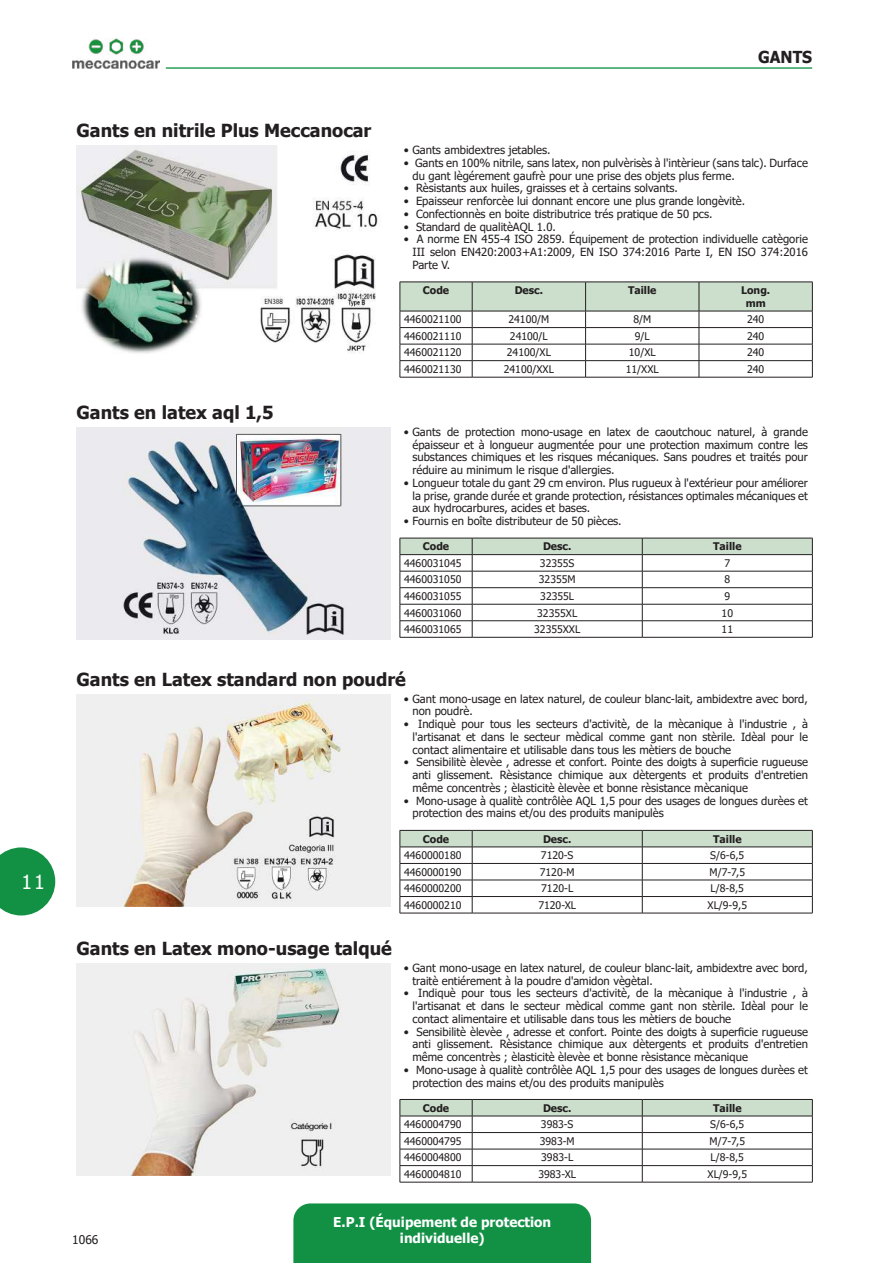
<style>
.page{position:relative;width:893px;height:1263px;background:#fff}
.page>*{position:absolute;margin:0;border:0;box-sizing:border-box;transform-origin:0 0}
.t1{font:19.5px "Tahoma";color:#fff}
.t2{font:700 18px "Tahoma";color:#231f20}
.t3{font:700 16.5px "Tahoma";color:#231f20;scale:.95 1}
.t4{font:700 13.5px/16.2px "Tahoma";color:#fff;text-align:center}
.t5{font:12px "Tahoma";color:#231f20}
.t6{font:11.25px/12.8px "Tahoma";color:#231f20;text-align:justify}
.t7{font:10.5px "Tahoma";color:#231f20}
.t8{font:700 10.5px/12.6px "Tahoma";color:#231f20;text-align:center}
</style>
<div class="page">
<div style="left:293px;top:1203px;width:298px;height:60px;background:#129145"></div>
<svg style="left:0;top:847px;width:55px;height:68px;background:#37a262"></svg>
<img style="left:72px;top:38px;width:87px;height:31px">
<hr style="left:166px;top:67px;width:646px;height:2px;background:#2a9e59">
<img style="left:77px;top:146px;width:302px;height:208px">
<svg style="left:400px;top:282px;width:413px;height:95px"></svg>
<hr style="left:400px;top:377px;width:72px;height:1px;background:#231f20">
<hr style="left:472px;top:377px;width:114px;height:1px;background:#231f20">
<hr style="left:586px;top:377px;width:113px;height:1px;background:#231f20">
<hr style="left:699px;top:377px;width:114px;height:1px;background:#231f20">
<img style="left:77px;top:427px;width:314px;height:213px">
<svg style="left:400px;top:538px;width:413px;height:99px"></svg>
<hr style="left:400px;top:637px;width:72px;height:1px;background:#231f20">
<hr style="left:472px;top:637px;width:170px;height:1px;background:#231f20">
<hr style="left:642px;top:637px;width:171px;height:1px;background:#231f20">
<img style="left:77px;top:694px;width:314px;height:213px">
<svg style="left:400px;top:830px;width:413px;height:83px"></svg>
<hr style="left:400px;top:913px;width:72px;height:1px;background:#231f20">
<hr style="left:472px;top:913px;width:170px;height:1px;background:#231f20">
<hr style="left:642px;top:913px;width:171px;height:1px;background:#231f20">
<img style="left:77px;top:963px;width:314px;height:213px">
<svg style="left:400px;top:1099px;width:413px;height:83px"></svg>
<hr style="left:400px;top:1182px;width:72px;height:1px;background:#231f20">
<hr style="left:472px;top:1182px;width:170px;height:1px;background:#231f20">
<hr style="left:642px;top:1182px;width:171px;height:1px;background:#231f20">
<h1 class="t1" style="left:21px;top:869px;width:25px">11</h1>
<h2 class="t2" style="left:77px;top:118px;width:296px">Gants en nitrile Plus Meccanocar</h2>
<h2 class="t2" style="left:77px;top:400px;width:199px">Gants en latex aql 1,5</h2>
<h3 class="t3" style="left:758px;top:45px;width:56px">Gants</h3>
<p class="t6" style="left:404px;top:144px;width:148px">• Gants ambidextres jetables.</p>
<p class="t6" style="left:412px;top:157px;width:397px;text-indent:-9px">• Gants en 100% nitrile, sans latex, non pulvèrisès à l'intèrieur (sans talc). Durface du gant lègérement gaufrè pour une prise des objets plus ferme.</p>
<p class="t6" style="left:404px;top:183px;width:275px">• Rèsistants aux huiles, graisses et à certains solvants.</p>
<p class="t6" style="left:404px;top:195px;width:343px">• Epaisseur renforcèe lui donnant encore une plus grande longèvitè.</p>
<p class="t6" style="left:404px;top:208px;width:310px">• Confectionnès en boite distributrice trés pratique de 50 pcs.</p>
<p class="t6" style="left:404px;top:221px;width:153px">• Standard de qualitèAQL 1.0.</p>
<p class="t6" style="left:412px;top:234px;width:397px;text-indent:-9px">• A norme EN 455-4 ISO 2859. Équipement de protection individuelle catègorie III selon EN420:2003+A1:2009, EN ISO 374:2016 Parte I, EN ISO 374:2016<br>Parte V.</p>
<p class="t8" style="left:423px;top:284px;width:28px">Code</p>
<p class="t8" style="left:515px;top:284px;width:30px">Desc.</p>
<p class="t8" style="left:628px;top:284px;width:30px">Taille</p>
<p class="t8" style="left:741px;top:284px;width:31px">Long. mm</p>
<p class="t7" style="left:404px;top:312px;width:59px">4460021100</p>
<p class="t7" style="left:508px;top:312px;width:42px">24100/M</p>
<p class="t7" style="left:633px;top:312px;width:19px">8/M</p>
<p class="t7" style="left:747px;top:312px;width:19px">240</p>
<p class="t7" style="left:404px;top:329px;width:59px">4460021110</p>
<p class="t7" style="left:510px;top:329px;width:39px">24100/L</p>
<p class="t7" style="left:635px;top:329px;width:16px">9/L</p>
<p class="t7" style="left:747px;top:329px;width:19px">240</p>
<p class="t7" style="left:404px;top:345px;width:59px">4460021120</p>
<p class="t7" style="left:507px;top:345px;width:46px">24100/XL</p>
<p class="t7" style="left:629px;top:345px;width:28px">10/XL</p>
<p class="t7" style="left:747px;top:345px;width:19px">240</p>
<p class="t7" style="left:404px;top:362px;width:59px">4460021130</p>
<p class="t7" style="left:504px;top:362px;width:52px">24100/XXL</p>
<p class="t7" style="left:626px;top:362px;width:34px">11/XXL</p>
<p class="t7" style="left:747px;top:362px;width:19px">240</p>
<p class="t6" style="left:412px;top:426px;width:397px;text-indent:-9px">• Gants de protection mono-usage en latex de caoutchouc naturel, à grande épaisseur et à longueur augmentée pour une protection maximum contre les substances chimiques et les risques mécaniques. Sans poudres et traités pour réduire au minimum le risque d'allergies.</p>
<p class="t6" style="left:412px;top:477px;width:397px;text-indent:-9px">• Longueur totale du gant 29 cm environ. Plus rugueux à l'extérieur pour améliorer la prise, grande durée et grande protection, résistances optimales mécaniques et aux hydrocarbures, acides et bases.</p>
<p class="t6" style="left:404px;top:515px;width:219px">• Fournis en boîte distributeur de 50 pièces.</p>
<p class="t8" style="left:423px;top:541px;width:28px">Code</p>
<p class="t8" style="left:543px;top:541px;width:30px">Desc.</p>
<p class="t8" style="left:713px;top:541px;width:30px">Taille</p>
<p class="t7" style="left:404px;top:556px;width:59px">4460031045</p>
<p class="t7" style="left:540px;top:556px;width:36px">32355S</p>
<p class="t7" style="left:724px;top:556px;width:7px">7</p>
<p class="t7" style="left:404px;top:573px;width:59px">4460031050</p>
<p class="t7" style="left:539px;top:573px;width:38px">32355M</p>
<p class="t7" style="left:724px;top:573px;width:7px">8</p>
<p class="t7" style="left:404px;top:589px;width:59px">4460031055</p>
<p class="t7" style="left:540px;top:589px;width:35px">32355L</p>
<p class="t7" style="left:724px;top:589px;width:7px">9</p>
<p class="t7" style="left:404px;top:606px;width:59px">4460031060</p>
<p class="t7" style="left:537px;top:606px;width:41px">32355XL</p>
<p class="t7" style="left:722px;top:606px;width:13px">10</p>
<p class="t7" style="left:404px;top:622px;width:59px">4460031065</p>
<p class="t7" style="left:534px;top:622px;width:48px">32355XXL</p>
<p class="t7" style="left:722px;top:622px;width:13px">11</p>
<h2 class="t2" style="left:77px;top:666px;width:331px">Gants en Latex standard non poudré</h2>
<p class="t6" style="left:412px;top:693px;width:397px;text-indent:-9px">• Gant mono-usage en latex naturel, de couleur blanc-lait, ambidextre avec bord, non poudrè.</p>
<p class="t6" style="left:412px;top:718px;width:397px;text-indent:-9px">• Indiquè pour tous les secteurs d'activitè, de la mècanique à l'industrie , à l'artisanat et dans le secteur mèdical comme gant non stèrile. Idèal pour le contact alimentaire et utilisable dans tous les mètiers de bouche</p>
<p class="t6" style="left:412px;top:757px;width:397px;text-indent:-9px">• Sensibilitè èlevèe , adresse et confort. Pointe des doigts à superficie rugueuse anti glissement. Rèsistance chimique aux dètergents et produits d'entretien même concentrès ; èlasticitè èlevèe et bonne rèsistance mècanique</p>
<p class="t6" style="left:412px;top:795px;width:397px;text-indent:-9px">• Mono-usage à qualitè contrôlèe AQL 1,5 pour des usages de longues durèes et protection des mains et/ou des produits manipulès</p>
<p class="t8" style="left:423px;top:833px;width:28px">Code</p>
<p class="t8" style="left:543px;top:833px;width:30px">Desc.</p>
<p class="t8" style="left:713px;top:833px;width:30px">Taille</p>
<p class="t7" style="left:404px;top:848px;width:59px">4460000180</p>
<p class="t7" style="left:541px;top:848px;width:34px">7120-S</p>
<p class="t7" style="left:710px;top:848px;width:36px">S/6-6,5</p>
<p class="t7" style="left:404px;top:865px;width:59px">4460000190</p>
<p class="t7" style="left:540px;top:865px;width:36px">7120-M</p>
<p class="t7" style="left:710px;top:865px;width:37px">M/7-7,5</p>
<p class="t7" style="left:404px;top:881px;width:59px">4460000200</p>
<p class="t7" style="left:541px;top:881px;width:33px">7120-L</p>
<p class="t7" style="left:711px;top:881px;width:35px">L/8-8,5</p>
<p class="t7" style="left:404px;top:898px;width:59px">4460000210</p>
<p class="t7" style="left:538px;top:898px;width:39px">7120-XL</p>
<p class="t7" style="left:708px;top:898px;width:41px">XL/9-9,5</p>
<h2 class="t2" style="left:77px;top:935px;width:317px">Gants en Latex mono-usage talqué</h2>
<p class="t6" style="left:412px;top:962px;width:397px;text-indent:-9px">• Gant mono-usage en latex naturel, de couleur blanc-lait, ambidextre avec bord, traitè entiérement à la poudre d'amidon vègètal.</p>
<p class="t6" style="left:412px;top:987px;width:397px;text-indent:-9px">• Indiquè pour tous les secteurs d'activitè, de la mècanique à l'industrie , à l'artisanat et dans le secteur mèdical comme gant non stèrile. Idèal pour le contact alimentaire et utilisable dans tous les mètiers de bouche</p>
<p class="t6" style="left:412px;top:1026px;width:397px;text-indent:-9px">• Sensibilitè èlevèe , adresse et confort. Pointe des doigts à superficie rugueuse anti glissement. Rèsistance chimique aux dètergents et produits d'entretien même concentrès ; èlasticitè èlevèe et bonne rèsistance mècanique</p>
<p class="t6" style="left:412px;top:1064px;width:397px;text-indent:-9px">• Mono-usage à qualitè contrôlèe AQL 1,5 pour des usages de longues durèes et protection des mains et/ou des produits manipulès</p>
<p class="t8" style="left:423px;top:1102px;width:28px">Code</p>
<p class="t8" style="left:543px;top:1102px;width:30px">Desc.</p>
<p class="t8" style="left:713px;top:1102px;width:30px">Taille</p>
<p class="t7" style="left:404px;top:1117px;width:59px">4460004790</p>
<p class="t7" style="left:541px;top:1117px;width:34px">3983-S</p>
<p class="t7" style="left:710px;top:1117px;width:36px">S/6-6,5</p>
<p class="t7" style="left:404px;top:1134px;width:59px">4460004795</p>
<p class="t7" style="left:540px;top:1134px;width:36px">3983-M</p>
<p class="t7" style="left:710px;top:1134px;width:37px">M/7-7,5</p>
<p class="t7" style="left:404px;top:1150px;width:59px">4460004800</p>
<p class="t7" style="left:541px;top:1150px;width:33px">3983-L</p>
<p class="t7" style="left:711px;top:1150px;width:35px">L/8-8,5</p>
<p class="t7" style="left:404px;top:1167px;width:59px">4460004810</p>
<p class="t7" style="left:538px;top:1167px;width:39px">3983-XL</p>
<p class="t7" style="left:708px;top:1167px;width:41px">XL/9-9,5</p>
<p class="t5" style="left:72px;top:1231px;width:28px">1066</p>
<p class="t4" style="left:333px;top:1214px;width:219px">E.P.I (Équipement de protection individuelle)</p>
</div>
